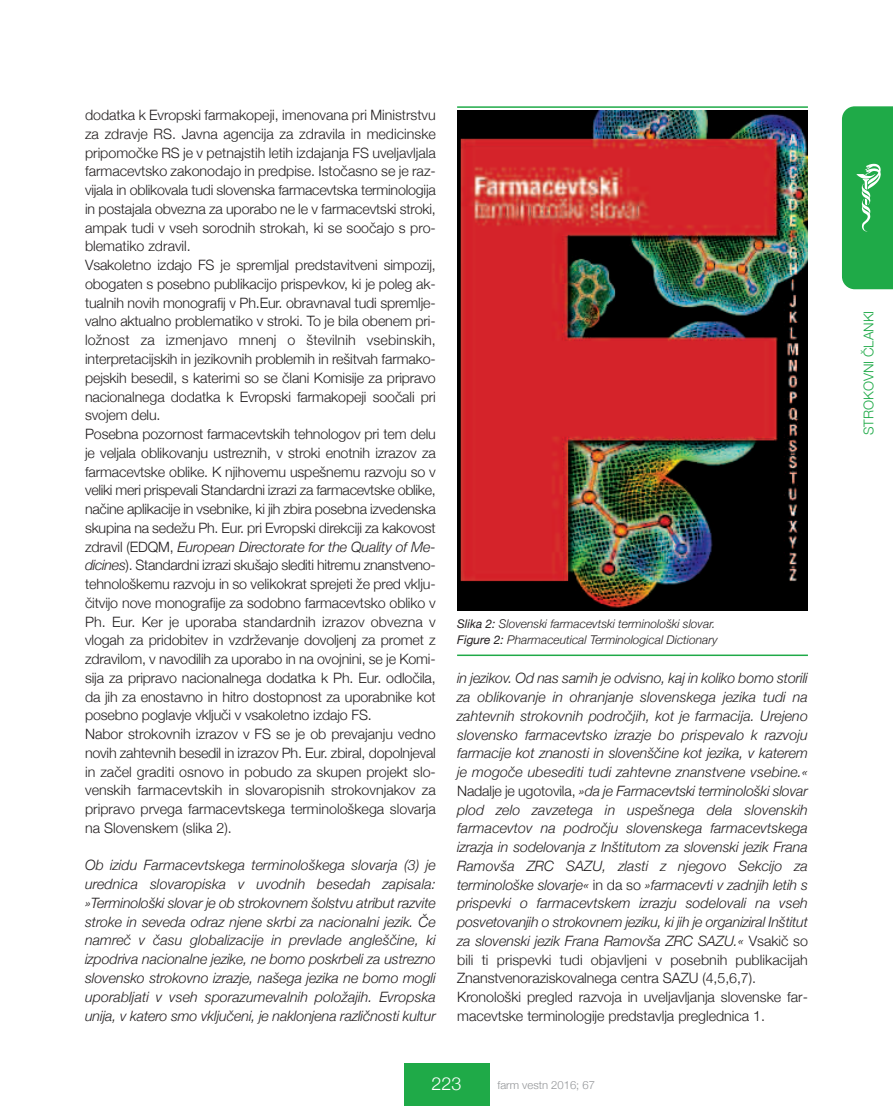
<style>
.page{position:relative;width:893px;height:1106px;background:#fff}
.page>*{position:absolute;margin:0;border:0;box-sizing:border-box;transform-origin:0 0}
.t1{font:300 18px "Helvetica Neue";color:#fff}
.t2{font:300 14.25px/18.8px "Helvetica Neue";letter-spacing:-.01em;color:#231f20}
.t3{font:italic 300 14.25px/18.8px "Helvetica Neue";letter-spacing:-.005em;color:#231f20;text-align:justify}
.t4{font:300 13.5px "Helvetica Neue";color:#1faa48}
.t5{font:italic 300 12px/16.8px "Helvetica Neue";color:#231f20}
.t6{font:300 11.25px "Helvetica Neue";color:#939598}
.s1{font-style:italic}
.s2{font-weight:400}
.s3{font-style:normal}
</style>
<div class="page">
<div style="left:404px;top:1063px;width:85px;height:43px;background:#1faa48"></div>
<svg style="left:842px;top:106px;width:51px;height:183px;background:#2aae51"></svg>
<hr style="left:457px;top:106px;width:351px;height:2px;background:#1faa48">
<img style="left:457px;top:111px;width:351px;height:499px">
<hr style="left:457px;top:654px;width:351px;height:2px;background:#1faa48">
<p class="t2" style="left:85px;top:105px;width:352px">dodatka k Evropski farmakopeji, imenovana pri Ministrstvu za zdravje RS. Javna agencija za zdravila in medicinske pripomočke RS je v petnajstih letih izdajanja FS uveljavljala farmacevtsko zakonodajo in predpise. Istočasno se je raz&shy;vijala in oblikovala tudi slovenska farmacevtska terminologija in postajala obvezna za uporabo ne le v farmacevtski stroki, ampak tudi v vseh sorodnih strokah, ki se soočajo s pro&shy;blematiko zdravil.<br>Vsakoletno izdajo FS je spremljal predstavitveni simpozij, obogaten s posebno publikacijo prispevkov, ki je poleg ak&shy;tualnih novih monografij v Ph.Eur. obravnaval tudi spremlje&shy;valno aktualno problematiko v stroki. To je bila obenem pri&shy;ložnost za izmenjavo mnenj o številnih vsebinskih, interpretacijskih in jezikovnih problemih in rešitvah farmako&shy;pejskih besedil, s katerimi so se člani Komisije za pripravo nacionalnega dodatka k Evropski farmakopeji soočali pri svojem delu.<br>Posebna pozornost farmacevtskih tehnologov pri tem delu je veljala oblikovanju ustreznih, v stroki enotnih izrazov za farmacevtske oblike. K njihovemu uspešnemu razvoju so v veliki meri prispevali Standardni izrazi za farmacevtske oblike, načine aplikacije in vsebnike, ki jih zbira posebna izvedenska skupina na sedežu Ph. Eur. pri Evropski direkciji za kakovost zdravil (EDQM, <span class="s1">European Directorate for the Quality of Me&shy;dicines</span>). Standardni izrazi skušajo slediti hitremu znanstveno&shy;tehnološkemu razvoju in so velikokrat sprejeti že pred vklju&shy;čitvijo nove monografije za sodobno farmacevtsko obliko v Ph. Eur. Ker je uporaba standardnih izrazov obvezna v vlogah za pridobitev in vzdrževanje dovoljenj za promet z zdravilom, v navodilih za uporabo in na ovojnini, se je Komi&shy;sija za pripravo nacionalnega dodatka k Ph. Eur. odločila, da jih za enostavno in hitro dostopnost za uporabnike kot posebno poglavje vključi v vsakoletno izdajo FS.<br>Nabor strokovnih izrazov v FS se je ob prevajanju vedno novih zahtevnih besedil in izrazov Ph. Eur. zbiral, dopolnjeval in začel graditi osnovo in pobudo za skupen projekt slo&shy;venskih farmacevtskih in slovaropisnih strokovnjakov za pripravo prvega farmacevtskega terminološkega slovarja na Slovenskem (slika 2).</p>
<p class="t3" style="left:85px;top:855px;width:352px">Ob izidu Farmacevtskega terminološkega slovarja (3) je urednica slovaropiska v uvodnih besedah zapisala: »Terminološki slovar je ob strokovnem šolstvu atribut razvite stroke in seveda odraz njene skrbi za nacionalni jezik. Če namreč v času globalizacije in prevlade angleščine, ki izpodriva nacionalne jezike, ne bomo poskrbeli za ustrezno slovensko strokovno izrazje, našega jezika ne bomo mogli uporabljati v vseh sporazumevalnih položajih. Evropska unija, v katero smo vključeni, je naklonjena različnosti kultur</p>
<p class="t5" style="left:457px;top:614px;width:262px"><span class="s2">Slika 2:</span> Slovenski farmacevtski terminološki slovar.<br><span class="s2">Figure 2:</span> Pharmaceutical Terminological Dictionary</p>
<p class="t3" style="left:457px;top:668px;width:352px;text-align:left">in jezikov. Od nas samih je odvisno, kaj in koliko bomo storili za oblikovanje in ohranjanje slovenskega jezika tudi na zahtevnih strokovnih področjih, kot je farmacija. Urejeno slovensko farmacevtsko izrazje bo prispevalo k razvoju farmacije kot znanosti in slovenščine kot jezika, v katerem je mogoče ubesediti tudi zahtevne znanstvene vsebine.« <span class="s3">Nadalje je ugotovila,</span> »da je Farmacevtski terminološki slovar plod zelo zavzetega in uspešnega dela slovenskih farmacevtov na področju slovenskega farmacevtskega izrazja in sodelovanja z Inštitutom za slovenski jezik Frana Ramovša ZRC SAZU, zlasti z njegovo Sekcijo za terminološke slovarje« <span class="s3">in da so</span> »farmacevti v zadnjih letih s prispevki o farmacevtskem izrazju sodelovali na vseh posvetovanjih o strokovnem jeziku, ki jih je organiziral Inštitut za slovenski jezik Frana Ramovša ZRC SAZU.« <span class="s3">Vsakič so bili ti prispevki tudi objavljeni v posebnih publikacijah Znanstvenoraziskovalnega centra SAZU (4,5,6,7).<br>Kronološki pregled razvoja in uveljavljanja slovenske far&shy;macevtske terminologije predstavlja preglednica 1.</span></p>
<p class="t1" style="left:431px;top:1072px;width:32px">223</p>
<p class="t6" style="left:497px;top:1078px;width:99px">farm vestn 2016; 67</p>
<p class="t4" style="left:860px;top:435px;width:126px;rotate:-90deg">STROKOVNI ČLANKI</p>
</div>
